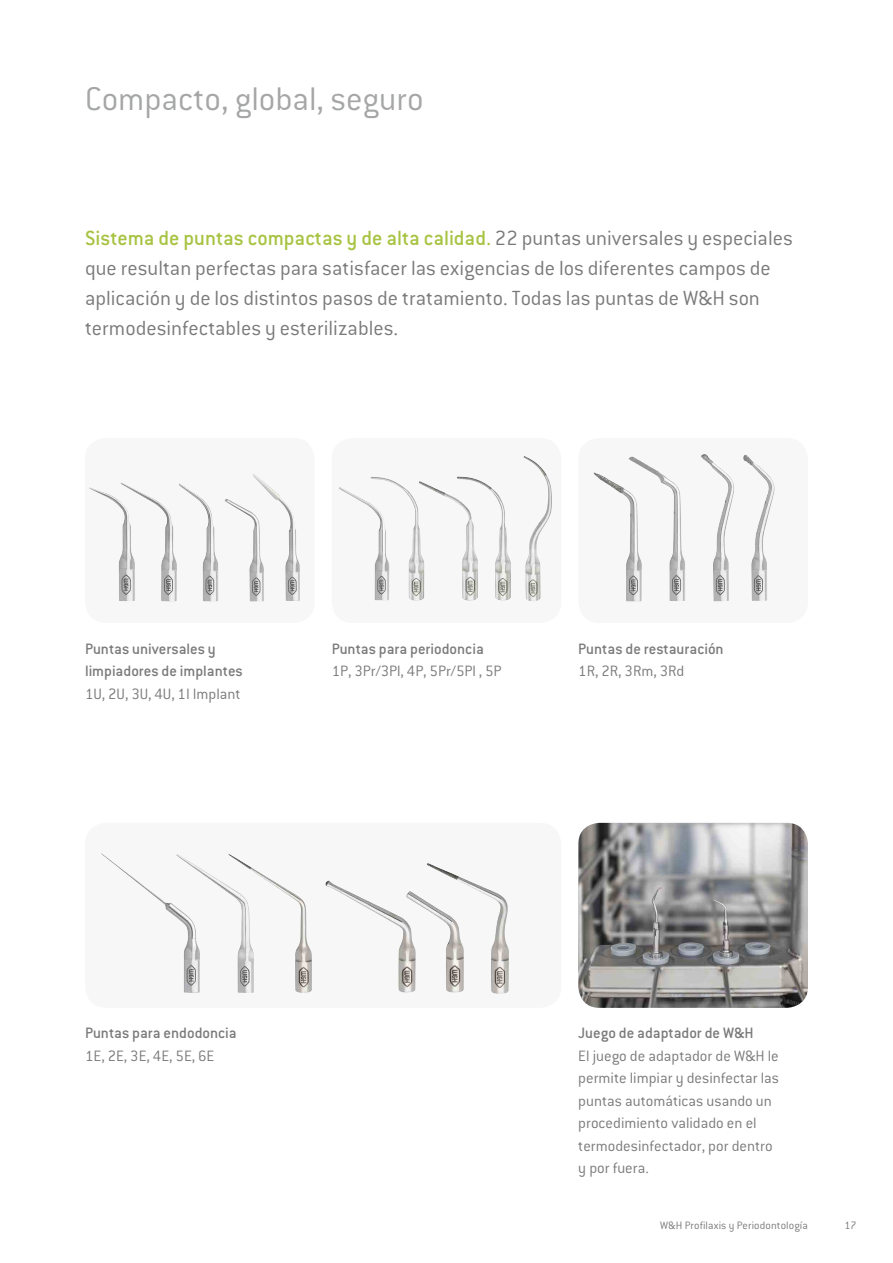
<style>
.page{position:relative;width:893px;height:1263px;background:#fff}
.page>*{position:absolute;margin:0;border:0;box-sizing:border-box;transform-origin:0 0}
.t1{font:300 36px "Conduit ITC Pro";color:#a5a6a6}
.t2{font:300 22.5px/30px "Conduit ITC Pro";color:#7a7a7a}
.t3{font:300 16.5px/22.5px "Conduit ITC Pro";color:#7a7a7a}
.t4{font:500 16.5px/22.5px "Conduit ITC Pro";color:#7a7a7a}
.t5{font:300 11.85px "Conduit ITC Pro";letter-spacing:.01em;color:#7a7a7a}
.s1{font-weight:500;color:#a7c341}
</style>
<div class="page">
<div style="left:332px;top:438px;width:229px;height:185px;background:#f7f7f7;border-radius:21px"></div>
<img style="left:339px;top:487px;width:31px;height:20px">
<img style="left:370px;top:477px;width:49px;height:124px">
<img style="left:419px;top:481px;width:59px;height:120px">
<img style="left:457px;top:477px;width:45px;height:52px">
<div style="left:578px;top:438px;width:230px;height:185px;background:#f7f7f7;border-radius:21px"></div>
<img style="left:593px;top:472px;width:36px;height:129px">
<img style="left:629px;top:457px;width:56px;height:144px">
<img style="left:701px;top:454px;width:33px;height:147px">
<img style="left:743px;top:455px;width:32px;height:146px">
<img style="left:578px;top:823px;width:230px;height:185px">
<div style="left:85px;top:823px;width:476px;height:185px;background:#f7f7f7;border-radius:21px"></div>
<img style="left:101px;top:853px;width:75px;height:64px">
<img style="left:176px;top:854px;width:52px;height:139px">
<img style="left:228px;top:854px;width:84px;height:139px">
<img style="left:325px;top:880px;width:81px;height:113px">
<img style="left:406px;top:891px;width:21px;height:102px">
<img style="left:427px;top:863px;width:82px;height:131px">
<div style="left:85px;top:438px;width:230px;height:185px;background:#f7f7f7;border-radius:21px"></div>
<img style="left:89px;top:487px;width:32px;height:114px">
<img style="left:121px;top:483px;width:97px;height:118px">
<img style="left:224px;top:499px;width:29px;height:102px">
<img style="left:253px;top:474px;width:47px;height:127px">
<img style="left:523px;top:456px;width:29px;height:145px">
<h1 class="t1" style="left:85px;top:80px;width:340px">Compacto, global, seguro</h1>
<p class="t2" style="left:85px;top:224px;width:709px"><span class="s1">Sistema de puntas compactas y de alta calidad.</span> 22 puntas universales y especiales que resultan perfectas para satisfacer las exigencias de los diferentes campos de aplicación y de los distintos pasos de tratamiento. Todas las puntas de W&amp;H son termodesinfectables y esterilizables.</p>
<p class="t4" style="left:85px;top:637px;width:159px">Puntas universales y limpiadores de implantes</p>
<p class="t3" style="left:85px;top:682px;width:157px">1U, 2U, 3U, 4U, 1I Implant</p>
<p class="t4" style="left:332px;top:637px;width:154px">Puntas para periodoncia</p>
<p class="t3" style="left:332px;top:660px;width:171px">1P, 3Pr/3Pl, 4P, 5Pr/5Pl , 5P</p>
<p class="t4" style="left:578px;top:637px;width:147px">Puntas de restauración</p>
<p class="t3" style="left:578px;top:660px;width:108px">1R, 2R, 3Rm, 3Rd</p>
<p class="t4" style="left:85px;top:1022px;width:153px">Puntas para endodoncia</p>
<p class="t3" style="left:85px;top:1044px;width:131px">1E, 2E, 3E, 4E, 5E, 6E</p>
<p class="t4" style="left:578px;top:1022px;width:177px">Juego de adaptador de W&amp;H</p>
<p class="t3" style="left:578px;top:1044px;width:202px">El juego de adaptador de W&amp;H le permite limpiar y desinfectar las puntas automáticas usando un procedimiento validado en el termodesinfectador, por dentro y por fuera.</p>
<p class="t5" style="left:660px;top:1218px;width:149px">W&amp;H Profilaxis y Periodontología</p>
<p class="t5" style="left:844px;top:1218px;width:14px">17</p>
</div>
